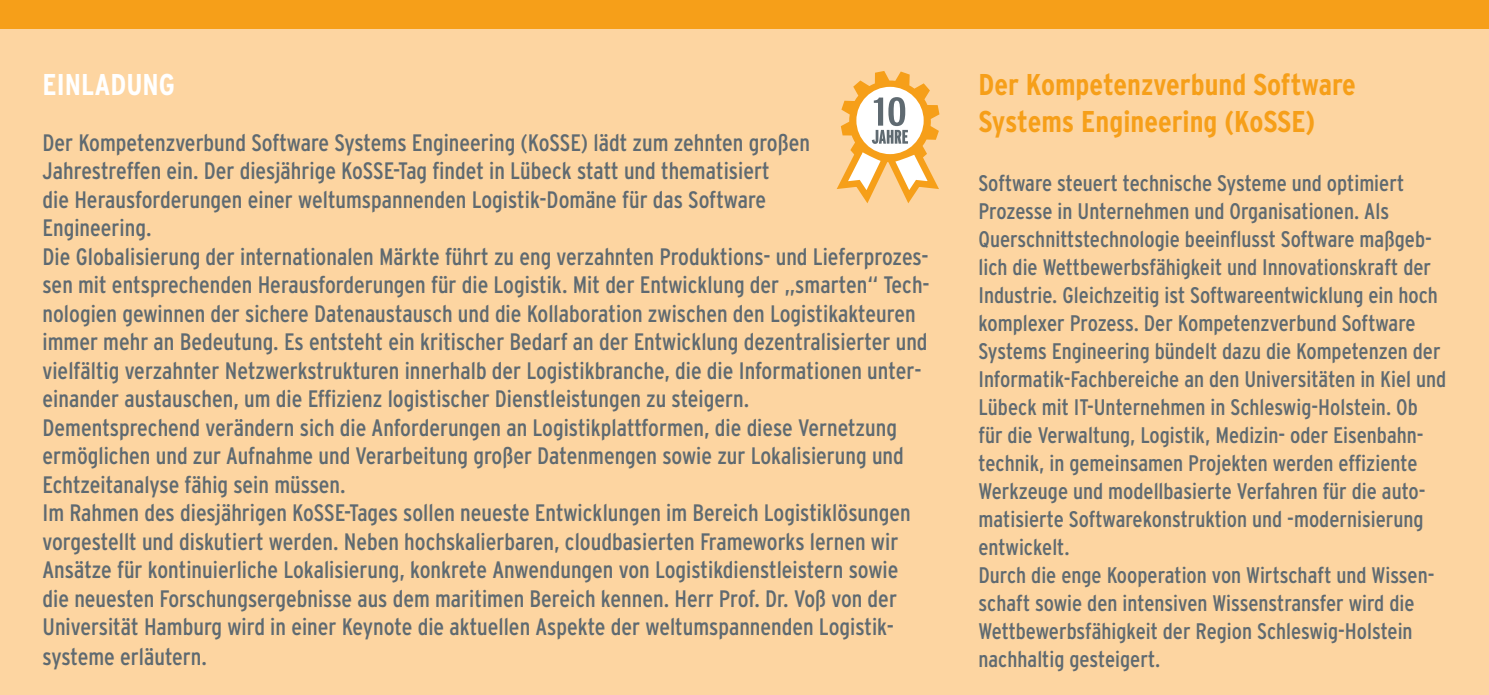
<style>
.page{position:relative;width:1489px;height:695px;background:#fff}
.page>*{position:absolute;margin:0;border:0;box-sizing:border-box;transform-origin:0 0}
.t1{font:700 condensed 30px/37px "Interstate";color:#f69f19}
.t2{font:700 condensed 30px "Interstate";color:#fff}
.t3{font:condensed 23.75px/28.5px "Interstate";color:#5f6a71}
.t4{font:condensed 22.5px/28px "Interstate";color:#5f6a71}
</style>
<div class="page">
<div style="left:0;top:0;width:1488px;height:694px;background:#fdd5a1"></div>
<div style="left:0;top:0;width:1488px;height:28px;background:#f69f19"></div>
<svg style="left:836px;top:71px;width:104px;height:132px"></svg>
<p class="t2" style="left:43px;top:68px;width:134px">EINLADUNG</p>
<p class="t3" style="left:43px;top:128px;width:888px">Der Kompetenzverbund Software Systems Engineering (KoSSE) lädt zum zehnten großen Jahrestreffen ein. Der diesjährige KoSSE-Tag findet in Lübeck statt und thematisiert<br>die Herausforderungen einer weltumspannenden Logistik-Domäne für das Software<br>Engineering.<br>Die Globalisierung der internationalen Märkte führt zu eng verzahnten Produktions- und Lieferprozes&shy;sen mit entsprechenden Herausforderungen für die Logistik. Mit der Entwicklung der „smarten“ Tech&shy;nologien gewinnen der sichere Datenaustausch und die Kollaboration zwischen den Logistikakteuren immer mehr an Bedeutung. Es entsteht ein kritischer Bedarf an der Entwicklung dezentralisierter und vielfältig verzahnter Netzwerkstrukturen innerhalb der Logistikbranche, die die Informationen unter&shy;einander austauschen, um die Effizienz logistischer Dienstleistungen zu steigern.<br>Dementsprechend verändern sich die Anforderungen an Logistikplattformen, die diese Vernetzung ermöglichen und zur Aufnahme und Verarbeitung großer Datenmengen sowie zur Lokalisierung und Echtzeitanalyse fähig sein müssen.<br>Im Rahmen des diesjährigen KoSSE-Tages sollen neueste Entwicklungen im Bereich Logistiklösungen vorgestellt und diskutiert werden. Neben hochskalierbaren, cloudbasierten Frameworks lernen wir Ansätze für kontinuierliche Lokalisierung, konkrete Anwendungen von Logistikdienstleistern sowie die neuesten Forschungsergebnisse aus dem maritimen Bereich kennen. Herr Prof. Dr. Voß von der Universität Hamburg wird in einer Keynote die aktuellen Aspekte der weltumspannenden Logistik&shy;systeme erläutern.</p>
<p class="t1" style="left:978px;top:66px;width:379px">Der Kompetenzverbund Software<br>Systems Engineering (KoSSE)</p>
<p class="t4" style="left:978px;top:169px;width:469px">Software steuert technische Systeme und optimiert Prozesse in Unternehmen und Organisationen. Als Querschnittstechnologie beeinflusst Software maßgeb&shy;lich die Wettbewerbsfähigkeit und Innovationskraft der Industrie. Gleichzeitig ist Softwareentwicklung ein hoch komplexer Prozess. Der Kompetenzverbund Software Systems Engineering bündelt dazu die Kompetenzen der Informatik-Fachbereiche an den Universitäten in Kiel und Lübeck mit IT-Unternehmen in Schleswig-Holstein. Ob für die Verwaltung, Logistik, Medizin- oder Eisenbahn&shy;technik, in gemeinsamen Projekten werden effiziente Werkzeuge und modellbasierte Verfahren für die auto&shy;matisierte Softwarekonstruktion und -modernisierung entwickelt.<br>Durch die enge Kooperation von Wirtschaft und Wissen&shy;schaft sowie den intensiven Wissenstransfer wird die Wettbewerbsfähigkeit der Region Schleswig-Holstein nachhaltig gesteigert.</p>
</div>
